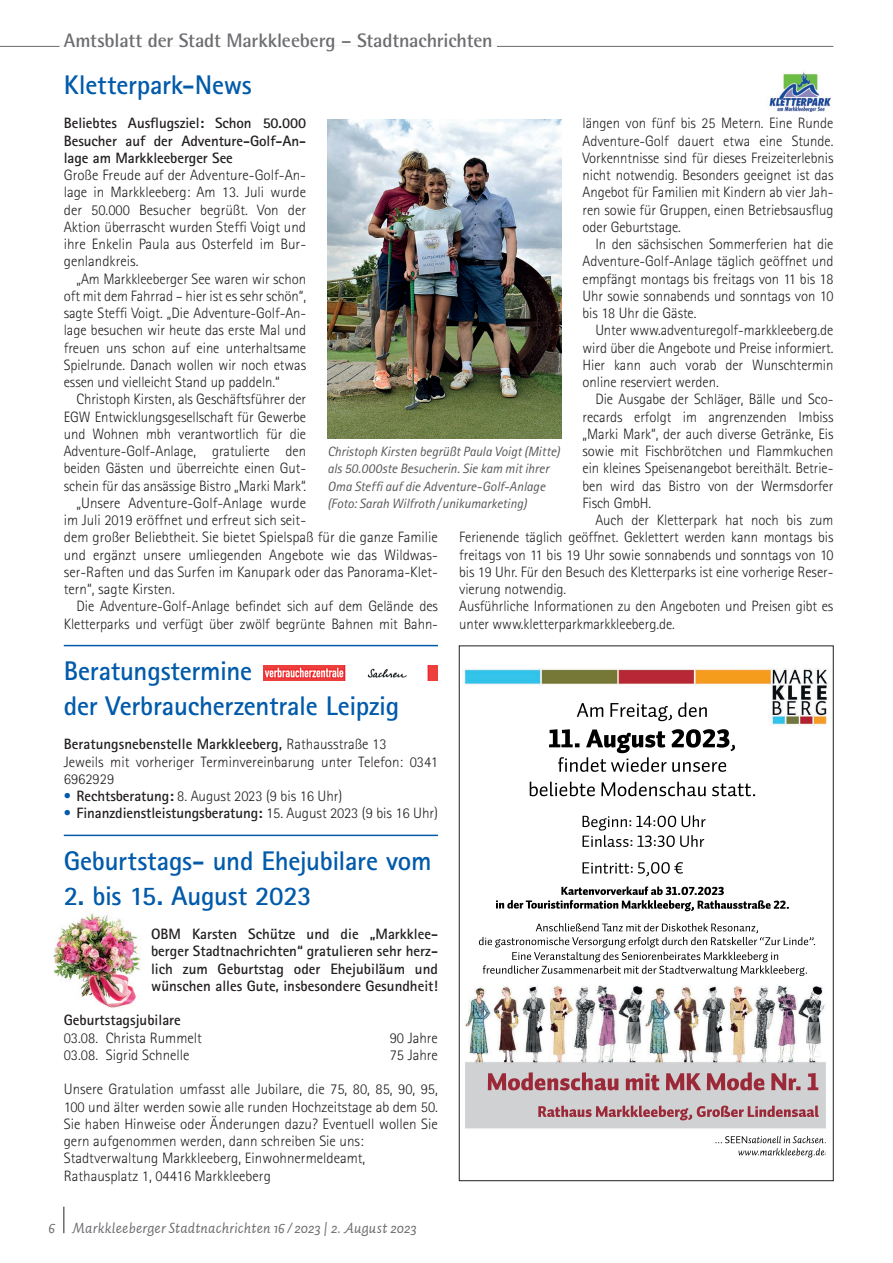
<style>
.page{position:relative;width:893px;height:1263px;background:#fff}
.page>*{position:absolute;margin:0;border:0;box-sizing:border-box;transform-origin:0 0}
.t1{font:700 27px/34.5px "Rotis Sans Serif Std";letter-spacing:-.01em;color:#015aaa}
.t2{font:700 19.5px "Rotis Semi Sans Std";letter-spacing:-.01em;color:#6c6d70}
.t3{font:300 15px/17.2px "Rotis Sans Serif Std";letter-spacing:-.005em;color:#231f20;text-align:justify}
.t4{font:700 15px/17.2px "Rotis Sans Serif Std";letter-spacing:-.005em;color:#231f20;text-align:justify}
.t5{font:italic 15px "Auto 2";letter-spacing:.01em;color:#6c6d70}
.t6{font:italic 13.5px/17.2px "Rotis Sans Serif Std";letter-spacing:-.005em;color:#57585a}
.s1{font-weight:700}
.s2{color:#015aaa}
.s3{font-weight:300;color:#015aaa}
.s4{font-weight:300}
</style>
<div class="page">
<hr style="left:63px;top:1206px;width:2px;height:27px;background:#6c6d70">
<hr style="left:0;top:46px;width:833px;height:1px;background:#6c6d70">
<hr style="left:60px;top:46px;width:437px;height:1px;background:#fff">
<img style="left:53px;top:913px;width:88px;height:95px">
<hr style="left:64px;top:835px;width:374px;height:1px;background:#015aaa">
<img style="left:769px;top:72px;width:62px;height:39px">
<img style="left:464px;top:668px;width:365px;height:490px">
<svg style="left:498px;top:1054px;width:6px;height:6px"></svg>
<svg style="left:527px;top:1054px;width:6px;height:4px"></svg>
<svg style="left:550px;top:1057px;width:6px;height:3px"></svg>
<svg style="left:604px;top:1053px;width:6px;height:3px"></svg>
<svg style="left:635px;top:1053px;width:6px;height:4px"></svg>
<svg style="left:651px;top:1054px;width:5px;height:3px"></svg>
<svg style="left:678px;top:1054px;width:6px;height:4px"></svg>
<svg style="left:707px;top:1054px;width:5px;height:3px"></svg>
<svg style="left:729px;top:1057px;width:6px;height:3px"></svg>
<svg style="left:756px;top:1050px;width:5px;height:3px"></svg>
<svg style="left:814px;top:1053px;width:5px;height:3px"></svg>
<svg style="left:577px;top:1050px;width:5px;height:3px"></svg>
<img style="left:327px;top:119px;width:234px;height:320px">
<hr style="left:64px;top:645px;width:374px;height:1px;background:#015aaa">
<img style="left:264px;top:666px;width:174px;height:14px">
<h2 class="t2" style="left:64px;top:28px;width:430px">Amtsblatt der Stadt Markkleeberg – Stadtnachrichten</h2>
<h1 class="t1" style="left:64px;top:67px;width:190px">Kletterpark-News</h1>
<p class="t4" style="left:64px;top:114px;width:244px">Beliebtes Ausflugsziel: Schon 50.000<br>Besucher auf der Adventure-Golf-An&shy;lage am Markkleeberger See</p>
<p class="t3" style="left:64px;top:166px;width:244px">Große Freude auf der Adventure-Golf-An&shy;lage in Markkleeberg: Am 13. Juli wurde der 50.000 Besucher begrüßt. Von der Aktion überrascht wurden Steffi Voigt und ihre Enkelin Paula aus Osterfeld im Bur&shy;genlandkreis.</p>
<p class="t3" style="left:64px;top:270px;width:244px;text-indent:13px">„Am Markkleeberger See waren wir schon oft mit dem Fahrrad – hier ist es sehr schön“, sagte Steffi Voigt. „Die Adventure-Golf-An&shy;lage besuchen wir heute das erste Mal und freuen uns schon auf eine unterhaltsame Spielrunde. Danach wollen wir noch etwas essen und vielleicht Stand up paddeln.“</p>
<p class="t3" style="left:77px;top:391px;width:231px">Christoph Kirsten, als Geschäftsführer der</p>
<p class="t3" style="left:64px;top:408px;width:244px">EGW Entwicklungsgesellschaft für Gewerbe</p>
<p class="t3" style="left:64px;top:425px;width:244px">und Wohnen mbh verantwortlich für die</p>
<p class="t3" style="left:64px;top:442px;width:244px">Adventure-Golf-Anlage, gratulierte den</p>
<p class="t3" style="left:64px;top:460px;width:244px">beiden Gästen und überreichte einen Gut-</p>
<p class="t3" style="left:64px;top:477px;width:244px">schein für das ansässige Bistro „Marki Mark“.</p>
<p class="t3" style="left:77px;top:494px;width:231px">„Unsere Adventure-Golf-Anlage wurde</p>
<p class="t3" style="left:64px;top:511px;width:244px">im Juli 2019 eröffnet und erfreut sich seit-</p>
<p class="t3" style="left:64px;top:529px;width:376px">dem großer Beliebtheit. Sie bietet Spielspaß für die ganze Familie</p>
<p class="t3" style="left:64px;top:546px;width:376px">und ergänzt unsere umliegenden Angebote wie das Wildwas-</p>
<p class="t3" style="left:64px;top:563px;width:376px">ser-Raften und das Surfen im Kanupark oder das Panorama-Klet-</p>
<p class="t3" style="left:64px;top:580px;width:113px">tern“, sagte Kirsten.</p>
<p class="t3" style="left:77px;top:598px;width:363px">Die Adventure-Golf-Anlage befindet sich auf dem Gelände des</p>
<p class="t3" style="left:64px;top:615px;width:376px">Kletterparks und verfügt über zwölf begrünte Bahnen mit Bahn-</p>
<p class="t3" style="left:583px;top:115px;width:252px">längen von fünf bis 25 Metern. Eine Runde Adventure-Golf dauert etwa eine Stunde.<br>Vorkenntnisse sind für dieses Freizeiterlebnis nicht notwendig. Besonders geeignet ist das Angebot für Familien mit Kindern ab vier Jah&shy;ren sowie für Gruppen, einen Betriebsausflug oder Geburtstage.</p>
<p class="t3" style="left:583px;top:235px;width:252px;text-indent:13px">In den sächsischen Sommerferien hat die Adventure-Golf-Anlage täglich geöffnet und empfängt montags bis freitags von 11 bis 18<br>Uhr sowie sonnabends und sonntags von 10 bis 18 Uhr die Gäste.</p>
<p class="t3" style="left:583px;top:322px;width:252px;text-indent:13px">Unter www.adventuregolf-markkleeberg.de wird über die Angebote und Preise informiert.<br>Hier kann auch vorab der Wunschtermin online reserviert werden.</p>
<p class="t3" style="left:583px;top:391px;width:252px;text-indent:13px">Die Ausgabe der Schläger, Bälle und Sco&shy;recards erfolgt im angrenzenden Imbiss „Marki Mark“, der auch diverse Getränke, Eis sowie mit Fischbrötchen und Flammkuchen ein kleines Speisenangebot bereithält. Betrie&shy;ben wird das Bistro von der Wermsdorfer Fisch GmbH.</p>
<p class="t3" style="left:459px;top:511px;width:376px;text-align:left;text-indent:136px">Auch der Kletterpark hat noch bis zum Ferienende täglich geöffnet. Geklettert werden kann montags bis freitags von 11 bis 19 Uhr sowie sonnabends und sonntags von 10 bis 19 Uhr. Für den Besuch des Kletterparks ist eine vorherige Reser&shy;vierung notwendig.<br>Ausführliche Informationen zu den Angeboten und Preisen gibt es unter www.kletterparkmarkkleeberg.de.</p>
<p class="t6" style="left:327px;top:443px;width:234px">Christoph Kirsten begrüßt Paula Voigt (Mitte) als 50.000ste Besucherin. Sie kam mit ihrer Oma Steffi auf die Adventure-Golf-Anlage (Foto: Sarah Wilfroth/unikumarketing)</p>
<h1 class="t1" style="left:64px;top:653px;width:337px">Beratungstermine<br>der Verbraucherzentrale Leipzig</h1>
<p class="t3" style="left:64px;top:736px;width:376px;text-align:left"><span class="s1">Beratungsnebenstelle Markkleeberg,</span> Rathausstraße 13<br>Jeweils mit vorheriger Terminvereinbarung unter Telefon: 0341<br>6962929</p>
<p class="t3" style="left:64px;top:787px;width:280px"><span class="s2">•</span> <span class="s1">Rechtsberatung:</span> 8. August 2023 (9 bis 16 Uhr)</p>
<p class="t4" style="left:64px;top:804px;width:376px"><span class="s3">•</span> Finanzdienstleistungsberatung: <span class="s4">15. August 2023 (9 bis 16 Uhr)</span></p>
<h1 class="t1" style="left:64px;top:843px;width:369px">Geburtstags- und Ehejubilare vom</h1>
<h1 class="t1" style="left:64px;top:878px;width:249px">2. bis 15. August 2023</h1>
<p class="t4" style="left:151px;top:925px;width:288px">OBM Karsten Schütze und die „Markklee&shy;berger Stadtnachrichten“ gratulieren sehr herz&shy;lich zum Geburtstag oder Ehejubiläum und wünschen alles Gute, insbesondere Gesundheit!</p>
<p class="t4" style="left:64px;top:1011px;width:119px">Geburtstagsjubilare</p>
<p class="t3" style="left:64px;top:1029px;width:140px">03.08. Christa Rummelt</p>
<p class="t3" style="left:390px;top:1029px;width:50px">90 Jahre</p>
<p class="t3" style="left:64px;top:1046px;width:127px">03.08. Sigrid Schnelle</p>
<p class="t3" style="left:390px;top:1046px;width:50px">75 Jahre</p>
<p class="t3" style="left:64px;top:1081px;width:376px;text-align:left">Unsere Gratulation umfasst alle Jubilare, die 75, 80, 85, 90, 95, 100 und älter werden sowie alle runden Hochzeitstage ab dem 50.<br>Sie haben Hinweise oder Änderungen dazu? Eventuell wollen Sie gern aufgenommen werden, dann schreiben Sie uns:<br>Stadtverwaltung Markkleeberg, Einwohnermeldeamt, Rathausplatz 1, 04416 Markkleeberg</p>
<p class="t5" style="left:49px;top:1218px;width:370px">6 Markkleeberger Stadtnachrichten 16 / 2023 | 2. August 2023</p>
</div>
